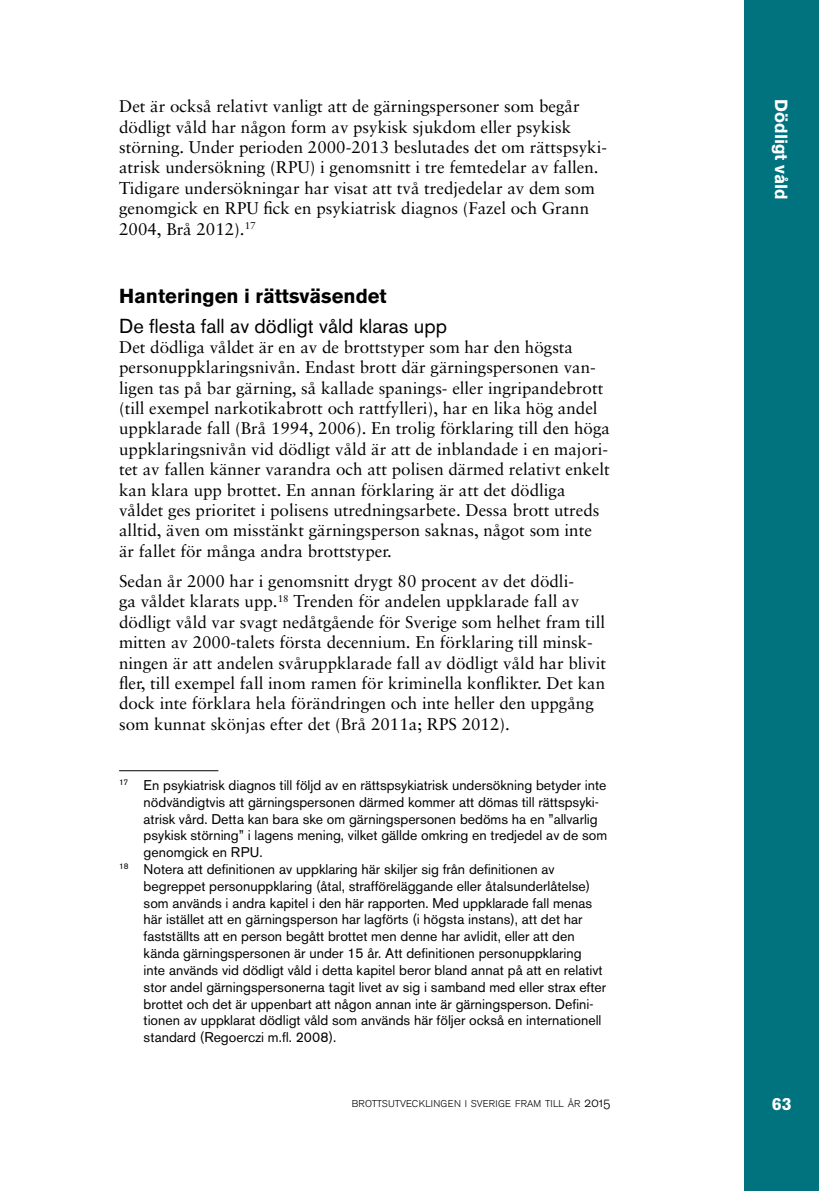
<style>
.page{position:relative;width:819px;height:1191px;background:#fff}
.page>*{position:absolute;margin:0;border:0;box-sizing:border-box;transform-origin:0 0}
.t1{font:20.12px "Akzidenz Grotesk BE";color:#000}
.t2{font:700 20.12px "Akzidenz Grotesk BE";color:#000}
.t3{font:700 17.5px "Akzidenz Grotesk BE";color:#fff}
.t4{font:16.97px/20.3px "Sabon";color:#000}
.t5{font:14px "Akzidenz Grotesk BE";color:#000}
.t6{font:9.8px "Akzidenz Grotesk BE Light Os F";letter-spacing:.02em;color:#000}
.s1{font-size:14px}
</style>
<div class="page">
<div style="left:744px;top:0;width:75px;height:1191px;background:#00737e"></div>
<hr style="left:119px;top:770px;width:99px;height:1px;background:#000">
<p class="t4" style="left:119px;top:96px;width:489px">Det är också relativt vanligt att de gärningspersoner som begår dödligt våld har någon form av psykisk sjukdom eller psykisk störning. Under perioden 2000-2013 beslutades det om rättspsyki&shy;atrisk undersökning (RPU) i genomsnitt i tre femtedelar av fallen.<br>Tidigare undersökningar har visat att två tredjedelar av dem som genomgick en RPU fick en psykiatrisk diagnos (Fazel och Grann 2004, Brå 2012).<sup>17</sup></p>
<p class="t2" style="left:119px;top:285px;width:269px">Hanteringen i rättsväsendet</p>
<p class="t1" style="left:119px;top:313px;width:329px">De flesta fall av dödligt våld klaras upp</p>
<p class="t4" style="left:119px;top:337px;width:492px">Det dödliga våldet är en av de brottstyper som har den högsta personuppklaringsnivån. Endast brott där gärningspersonen van&shy;ligen tas på bar gärning, så kallade spanings- eller ingripandebrott (till exempel narkotikabrott och rattfylleri), har en lika hög andel uppklarade fall (Brå 1994, 2006). En trolig förklaring till den höga uppklaringsnivån vid dödligt våld är att de inblandade i en majori&shy;tet av fallen känner varandra och att polisen därmed relativt enkelt kan klara upp brottet. En annan förklaring är att det dödliga våldet ges prioritet i polisens utredningsarbete. Dessa brott utreds alltid, även om misstänkt gärningsperson saknas, något som inte är fallet för många andra brottstyper.</p>
<p class="t4" style="left:119px;top:571px;width:488px">Sedan år 2000 har i genomsnitt drygt 80 procent av det dödli-<br>ga våldet klarats upp.<sup>18</sup> Trenden för andelen uppklarade fall av dödligt våld var svagt nedåtgående för Sverige som helhet fram till mitten av 2000-talets första decennium. En förklaring till minsk&shy;ningen är att andelen svåruppklarade fall av dödligt våld har blivit fler, till exempel fall inom ramen för kriminella konflikter. Det kan dock inte förklara hela förändringen och inte heller den uppgång som kunnat skönjas efter det (Brå 2011a; RPS 2012).</p>
<p class="t5" style="left:119px;top:777px;width:489px"><sup>17</sup> En psykiatrisk diagnos till följd av en rättspsykiatrisk undersökning betyder inte</p>
<p class="t5" style="left:144px;top:793px;width:456px">nödvändigtvis att gärningspersonen därmed kommer att dömas till rättspsyki-</p>
<p class="t5" style="left:144px;top:810px;width:455px">atrisk vård. Detta kan bara ske om gärningspersonen bedöms ha en ”allvarlig</p>
<p class="t5" style="left:144px;top:827px;width:465px">psykisk störning” i lagens mening, vilket gällde omkring en tredjedel av de som</p>
<p class="t5" style="left:144px;top:844px;width:121px">genomgick en RPU.</p>
<p class="t5" style="left:119px;top:861px;width:437px"><sup>18</sup> Notera att definitionen av uppklaring här skiljer sig från definitionen av</p>
<p class="t5" style="left:144px;top:877px;width:448px">begreppet personuppklaring (åtal, strafföreläggande eller åtalsunderlåtelse)</p>
<p class="t5" style="left:144px;top:894px;width:450px">som används i andra kapitel i den här rapporten. Med uppklarade fall menas</p>
<p class="t5" style="left:144px;top:911px;width:440px">här istället att en gärningsperson har lagförts (i högsta instans), att det har</p>
<p class="t5" style="left:144px;top:928px;width:432px">fastställts att en person begått brottet men denne har avlidit, eller att den</p>
<p class="t5" style="left:144px;top:945px;width:439px">kända gärningspersonen är under 15 år. Att definitionen personuppklaring</p>
<p class="t5" style="left:144px;top:961px;width:460px">inte används vid dödligt våld i detta kapitel beror bland annat på att en relativt</p>
<p class="t5" style="left:144px;top:978px;width:464px">stor andel gärningspersonerna tagit livet av sig i samband med eller strax efter</p>
<p class="t5" style="left:144px;top:995px;width:451px">brottet och det är uppenbart att någon annan inte är gärningsperson. Defini-</p>
<p class="t5" style="left:144px;top:1012px;width:459px">tionen av uppklarat dödligt våld som används här följer också en internationell</p>
<p class="t5" style="left:144px;top:1029px;width:194px">standard (Regoerczi m.fl. 2008).</p>
<p class="t3" style="left:791px;top:99px;width:102px;rotate:90deg">Dödligt våld</p>
<p class="t6" style="left:352px;top:1098px;width:260px">BROTTSUTVECKLINGEN I SVERIGE FRAM TILL ÅR <span class="s1">2015</span></p>
<p class="t3" style="left:771px;top:1093px;width:21px">63</p>
</div>
